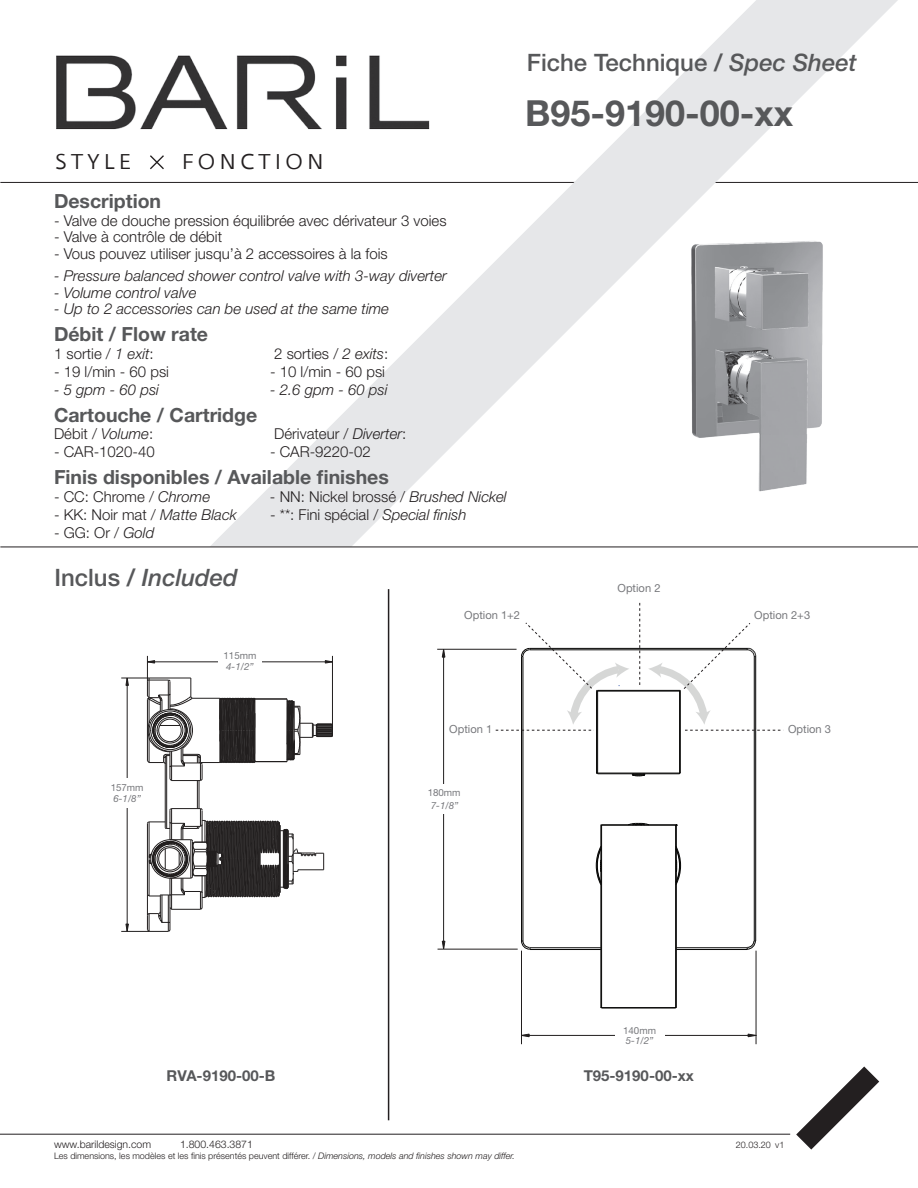
<style>
.page{position:relative;width:918px;height:1188px;background:#fff}
.page>*{position:absolute;margin:0;border:0;box-sizing:border-box;transform-origin:0 0}
.t1{font:700 36px "Helvetica Neue LT Std";color:#57585a}
.t2{font:500 24px "Helvetica Neue LT Std";color:#57585a}
.t3{font:italic 500 24px "Helvetica Neue LT Std";color:#57585a}
.t4{font:21.3px "Fedra Sans Greek Book TF";letter-spacing:.2em;color:#231f20}
.t5{font:700 19.5px "Helvetica Neue LT Std";color:#57585a}
.t6{font:300 15px "Helvetica Neue LT Std";color:#231f20}
.t7{font:italic 300 15px "Helvetica Neue LT Std";color:#231f20}
.t8{font:700 15px "Helvetica Neue LT Std";color:#57585a}
.t9{font:11.1px "Helvetica Neue LT Std";color:#77787c}
.t10{font:300 10.5px "Helvetica Neue LT Std";color:#231f20}
.t11{font:italic 9.75px/10.1px "Helvetica Neue LT Std";color:#77787c}
.t12{font:300 9px "Helvetica Neue LT Std";color:#231f20}
.s1{font-style:italic}
.s2{font-style:normal}
</style>
<div class="page">
<img style="left:54px;top:55px;width:156px;height:127px">
<svg style="left:148px;top:154px;width:17px;height:17px"></svg>
<hr style="left:0;top:182px;width:918px;height:1px;background:#231f20">
<hr style="left:0;top:1134px;width:790px;height:1px;background:#231f20">
<svg style="left:796px;top:1066px;width:83px;height:84px"></svg>
<svg style="left:210px;top:0;width:688px;height:547px"></svg>
<hr style="left:0;top:547px;width:918px;height:1px;background:#231f20">
<hr style="left:388px;top:589px;width:1px;height:531px;background:#231f20">
<hr style="left:521px;top:657px;width:1px;height:284px;background:#050504">
<hr style="left:523px;top:657px;width:1px;height:284px;background:#050504">
<hr style="left:601px;top:825px;width:1px;height:183px;background:#050504">
<hr style="left:602px;top:1008px;width:74px;height:1px;background:#050504">
<hr style="left:601px;top:1007px;width:75px;height:1px;background:#050504">
<hr style="left:675px;top:825px;width:1px;height:183px;background:#050504">
<hr style="left:676px;top:825px;width:1px;height:183px;background:#050504">
<hr style="left:530px;top:949px;width:71px;height:1px;background:#050504">
<hr style="left:676px;top:949px;width:71px;height:1px;background:#050504">
<hr style="left:530px;top:947px;width:71px;height:1px;background:#050504">
<hr style="left:676px;top:947px;width:71px;height:1px;background:#050504">
<hr style="left:754px;top:657px;width:1px;height:284px;background:#050504">
<hr style="left:755px;top:657px;width:1px;height:284px;background:#050504">
<hr style="left:602px;top:825px;width:74px;height:1px;background:#050504">
<hr style="left:530px;top:650px;width:217px;height:1px;background:#050504">
<hr style="left:530px;top:648px;width:217px;height:1px;background:#050504">
<svg style="left:521px;top:940px;width:10px;height:10px"></svg>
<svg style="left:628px;top:823px;width:22px;height:3px"></svg>
<svg style="left:596px;top:846px;width:6px;height:39px"></svg>
<svg style="left:675px;top:846px;width:6px;height:39px"></svg>
<svg style="left:747px;top:940px;width:9px;height:10px"></svg>
<svg style="left:639px;top:602px;width:1px;height:83px"></svg>
<hr style="left:596px;top:691px;width:1px;height:82px;background:#050504">
<hr style="left:597px;top:690px;width:1px;height:84px;background:#050504">
<hr style="left:679px;top:690px;width:1px;height:84px;background:#050504">
<hr style="left:680px;top:691px;width:1px;height:82px;background:#050504">
<hr style="left:598px;top:774px;width:82px;height:1px;background:#050504">
<hr style="left:597px;top:773px;width:83px;height:1px;background:#050504">
<hr style="left:597px;top:691px;width:83px;height:1px;background:#050504">
<hr style="left:598px;top:690px;width:82px;height:1px;background:#050504">
<svg style="left:632px;top:774px;width:14px;height:3px"></svg>
<svg style="left:648px;top:623px;width:133px;height:108px"></svg>
<hr style="left:521px;top:951px;width:1px;height:93px;background:#211e1e">
<hr style="left:756px;top:951px;width:1px;height:93px;background:#211e1e">
<hr style="left:522px;top:1035px;width:235px;height:1px;background:#211e1e">
<svg style="left:748px;top:1033px;width:8px;height:4px"></svg>
<svg style="left:522px;top:1033px;width:8px;height:4px"></svg>
<div style="left:615px;top:1019px;width:49px;height:30px;background:#fff"></div>
<hr style="left:438px;top:949px;width:80px;height:1px;background:#211e1e">
<hr style="left:443px;top:649px;width:1px;height:300px;background:#211e1e">
<svg style="left:442px;top:941px;width:4px;height:9px"></svg>
<svg style="left:442px;top:650px;width:4px;height:8px"></svg>
<div style="left:421px;top:784px;width:45px;height:30px;background:#fff"></div>
<hr style="left:437px;top:649px;width:80px;height:1px;background:#211e1e">
<svg style="left:121px;top:656px;width:212px;height:276px"></svg>
<div style="left:218px;top:644px;width:43px;height:30px;background:#fff"></div>
<div style="left:106px;top:778px;width:43px;height:30px;background:#fff"></div>
<svg style="left:496px;top:622px;width:133px;height:109px"></svg>
<img style="left:657px;top:201px;width:202px;height:314px">
<p class="t2" style="left:527px;top:48px;width:331px">Fiche Technique / <span class="s1">Spec Sheet</span></p>
<h3 class="t4" style="left:55px;top:151px;width:77px">STYLE</h3>
<h3 class="t4" style="left:182px;top:151px;width:144px">FONCTION</h3>
<p class="t5" style="left:54px;top:189px;width:109px">Description</p>
<p class="t6" style="left:54px;top:211px;width:394px">- Valve de douche pression équilibrée avec dérivateur 3 voies</p>
<p class="t6" style="left:54px;top:228px;width:170px">- Valve à contrôle de débit</p>
<p class="t6" style="left:54px;top:244px;width:335px">- Vous pouvez utiliser jusqu’à 2 accessoires à la fois</p>
<p class="t7" style="left:54px;top:267px;width:394px">- Pressure balanced shower control valve with 3-way diverter</p>
<p class="t7" style="left:54px;top:283px;width:144px">- Volume control valve</p>
<p class="t7" style="left:54px;top:300px;width:337px">- Up to 2 accessories can be used at the same time</p>
<p class="t5" style="left:54px;top:322px;width:156px">Débit / Flow rate</p>
<p class="t6" style="left:54px;top:345px;width:101px">1 sortie / <span class="s1">1 exit</span>:</p>
<p class="t6" style="left:274px;top:345px;width:116px">2 sorties / <span class="s1">2 exits</span>:</p>
<p class="t6" style="left:54px;top:363px;width:117px">- 19 l/min - 60 psi</p>
<p class="t6" style="left:270px;top:363px;width:117px">- 10 l/min - 60 psi</p>
<p class="t7" style="left:54px;top:381px;width:107px">- 5 gpm - 60 psi</p>
<p class="t7" style="left:270px;top:381px;width:119px">- 2.6 gpm - 60 psi</p>
<p class="t5" style="left:54px;top:403px;width:205px">Cartouche / Cartridge</p>
<p class="t6" style="left:54px;top:424px;width:101px">Débit / <span class="s1">Volume</span>:</p>
<p class="t6" style="left:274px;top:424px;width:134px">Dérivateur / <span class="s1">Diverter</span>:</p>
<p class="t6" style="left:54px;top:442px;width:102px">- CAR-1020-40</p>
<p class="t6" style="left:270px;top:442px;width:102px">- CAR-9220-02</p>
<p class="t5" style="left:54px;top:465px;width:336px">Finis disponibles / Available finishes</p>
<p class="t6" style="left:54px;top:487px;width:158px">- CC: Chrome / <span class="s1">Chrome</span></p>
<p class="t6" style="left:270px;top:487px;width:238px">- NN: Nickel brossé / <span class="s1">Brushed Nickel</span></p>
<p class="t6" style="left:54px;top:505px;width:184px">- KK: Noir mat / <span class="s1">Matte Black</span></p>
<p class="t6" style="left:270px;top:505px;width:198px">- **: Fini spécial / <span class="s1">Special finish</span></p>
<p class="t6" style="left:54px;top:523px;width:102px">- GG: Or / <span class="s1">Gold</span></p>
<p class="t1" style="left:525px;top:91px;width:270px">B95-9190-00-xx</p>
<p class="t3" style="left:54px;top:563px;width:185px"><span class="s2">Inclus /</span> Included</p>
<p class="t9" style="left:464px;top:608px;width:57px">Option 1+2</p>
<p class="t9" style="left:618px;top:581px;width:45px">Option 2</p>
<p class="t9" style="left:754px;top:608px;width:57px">Option 2+3</p>
<p class="t11" style="left:223px;top:651px;width:34px"><span class="s2">115mm<br></span>4-1/2”</p>
<p class="t11" style="left:111px;top:782px;width:34px;line-height:10.9px"><span class="s2">157mm<br></span>6-1/8”</p>
<p class="t9" style="left:449px;top:722px;width:45px">Option 1</p>
<p class="t11" style="left:428px;top:786px;width:34px;line-height:12.9px;text-align:center"><span class="s2">180mm<br></span>7-1/8”</p>
<p class="t9" style="left:788px;top:722px;width:45px">Option 3</p>
<p class="t11" style="left:623px;top:1026px;width:34px"><span class="s2">140mm<br></span>5-1/2”</p>
<p class="t8" style="left:167px;top:1066px;width:110px">RVA-9190-00-B</p>
<p class="t8" style="left:584px;top:1066px;width:112px">T95-9190-00-xx</p>
<p class="t10" style="left:54px;top:1138px;width:99px">www.barildesign.com</p>
<p class="t10" style="left:180px;top:1138px;width:74px">1.800.463.3871</p>
<p class="t12" style="left:736px;top:1139px;width:37px">20.03.20</p>
<p class="t12" style="left:54px;top:1150px;width:463px">Les dimensions, les modèles et les finis présentés peuvent différer. / <span class="s1">Dimensions, models and finishes shown may differ.</span></p>
<p class="t12" style="left:775px;top:1140px;width:11px">v1</p>
</div>
